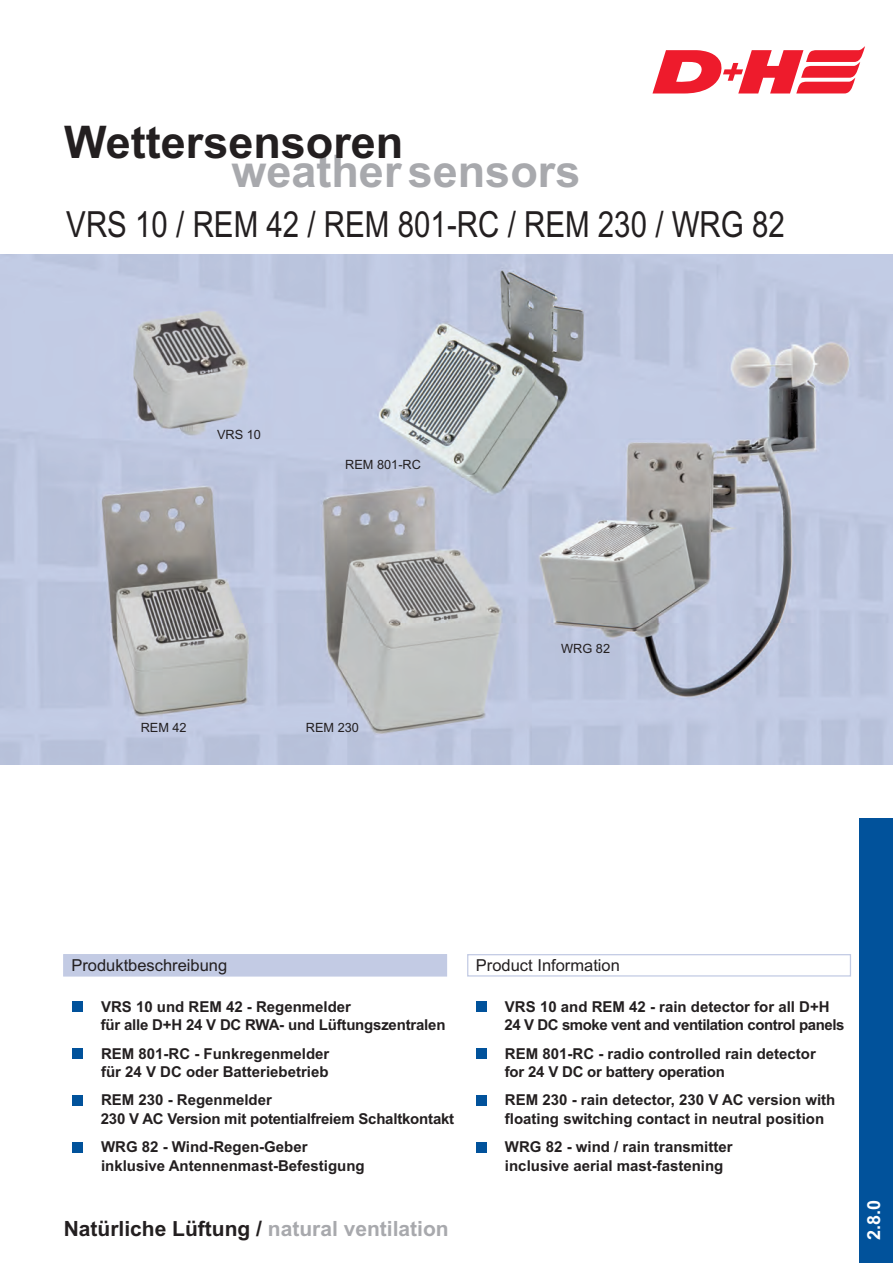
<style>
.page{position:relative;width:893px;height:1263px;background:#fff}
.page>*{position:absolute;margin:0;border:0;box-sizing:border-box;transform-origin:0 0}
.t1{font:700 45px "Arial";color:#a8a9ad}
.t2{font:700 45px "Arial";color:#231f20}
.t3{font:36px "Arial Narrow";color:#231f20}
.t4{font:700 21px "Arial";color:#231f20}
.t5{font:700 18px "Arial";color:#fff}
.t6{font:16.5px "Arial";color:#231f20}
.t7{font:700 15px/18.5px "Arial";color:#231f20}
.t8{font:700 15px/18.5px "Arial";letter-spacing:-.03em;color:#231f20}
.t9{font:12.75px "Arial";color:#231f20}
.s1{color:#a8a9ad}
</style>
<div class="page">
<div style="left:859px;top:819px;width:34px;height:444px;background:#01529b"></div>
<img style="left:0;top:255px;width:893px;height:510px">
<div style="left:72px;top:1001px;width:11px;height:11px;background:#01529b"></div>
<div style="left:72px;top:1048px;width:11px;height:11px;background:#01529b"></div>
<div style="left:72px;top:1095px;width:11px;height:11px;background:#01529b"></div>
<div style="left:72px;top:1142px;width:11px;height:10px;background:#01529b"></div>
<div style="left:63px;top:954px;width:384px;height:22px;background:#c3cbe4"></div>
<div style="left:467px;top:954px;width:384px;height:22px;border:1px solid #c3cbe4"></div>
<div style="left:476px;top:1001px;width:11px;height:11px;background:#01529b"></div>
<div style="left:476px;top:1048px;width:11px;height:11px;background:#01529b"></div>
<div style="left:476px;top:1095px;width:11px;height:11px;background:#01529b"></div>
<div style="left:476px;top:1142px;width:11px;height:10px;background:#01529b"></div>
<svg style="left:652px;top:46px;width:213px;height:47px"></svg>
<h1 class="t2" style="left:64px;top:126px;width:341px">Wettersensoren</h1>
<h1 class="t1" style="left:231px;top:154px;width:350px">weather sensors</h1>
<h2 class="t3" style="left:66px;top:211px;width:720px">VRS 10 / REM 42 / REM 801-RC / REM 230 / WRG 82</h2>
<p class="t9" style="left:217px;top:429px;width:45px">VRS 10</p>
<p class="t9" style="left:345px;top:459px;width:77px">REM 801-RC</p>
<p class="t9" style="left:141px;top:723px;width:48px">REM 42</p>
<p class="t9" style="left:306px;top:723px;width:55px">REM 230</p>
<p class="t9" style="left:561px;top:644px;width:50px">WRG 82</p>
<p class="t6" style="left:71px;top:959px;width:157px">Produktbeschreibung</p>
<p class="t6" style="left:476px;top:959px;width:145px">Product Information</p>
<p class="t8" style="left:505px;top:999px;width:341px">VRS 10 and REM 42 - rain detector for all D+H<br>24 V DC smoke vent and ventilation control panels</p>
<p class="t7" style="left:505px;top:1045px;width:313px">REM 801-RC - radio controlled rain detector for 24 V DC or battery operation</p>
<p class="t7" style="left:505px;top:1092px;width:332px">REM 230 - rain detector, 230 V AC version with floating switching contact in neutral position</p>
<p class="t7" style="left:505px;top:1139px;width:229px">WRG 82 - wind / rain transmitter inclusive aerial mast-fastening</p>
<p class="t7" style="left:101px;top:999px;width:346px">VRS 10 und REM 42 - Regenmelder<br>für alle D+H 24 V DC RWA- und Lüftungszentralen</p>
<p class="t7" style="left:101px;top:1045px;width:230px">REM 801-RC - Funkregenmelder für 24 V DC oder Batteriebetrieb</p>
<p class="t7" style="left:101px;top:1092px;width:355px">REM 230 - Regenmelder<br>230 V AC Version mit potentialfreiem Schaltkontakt</p>
<p class="t7" style="left:101px;top:1139px;width:265px">WRG 82 - Wind-Regen-Geber inklusive Antennenmast-Befestigung</p>
<h3 class="t4" style="left:64px;top:1220px;width:387px">Natürliche Lüftung / <span class="s1">natural ventilation</span></h3>
<p class="t5" style="left:867px;top:1240px;width:42px;rotate:-90deg">2.8.0</p>
</div>
